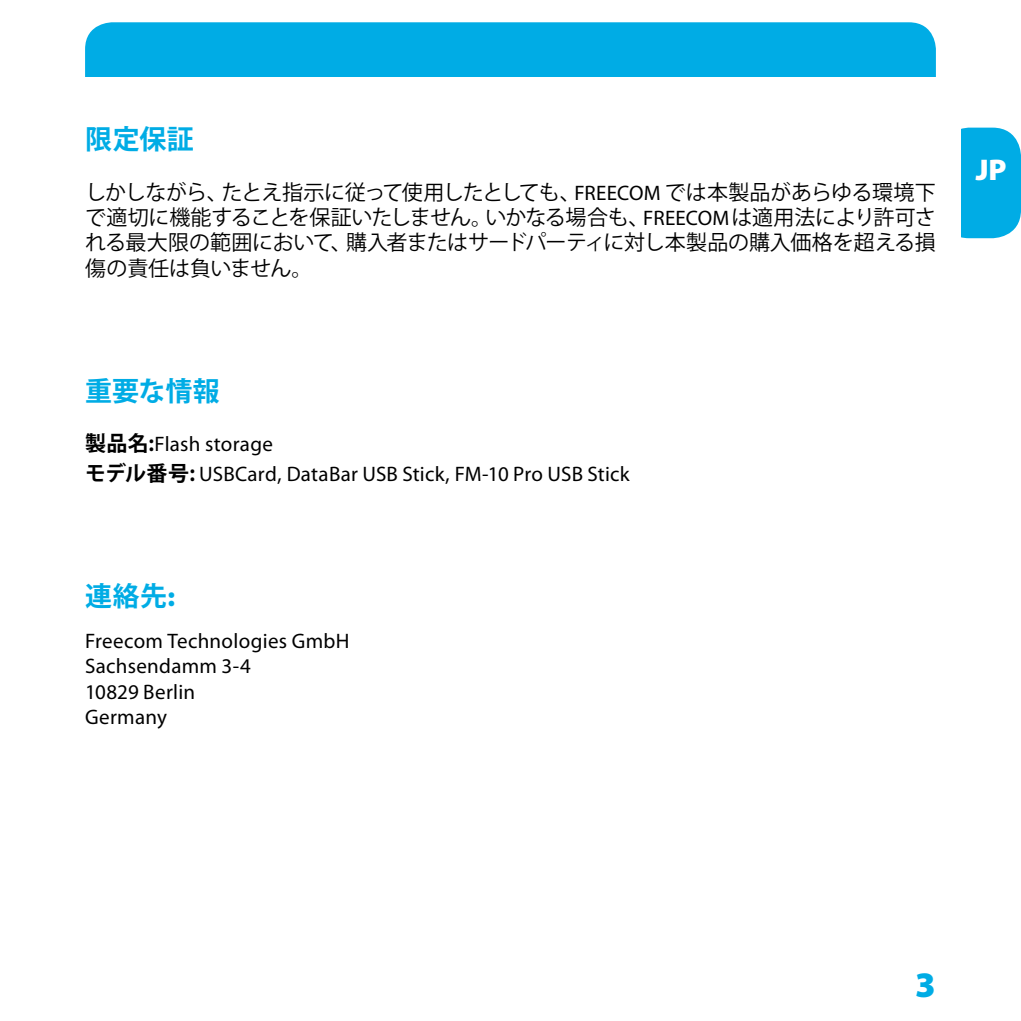
<style>
.page{position:relative;width:1021px;height:1021px;background:#fff}
.page>*{position:absolute;margin:0;border:0;box-sizing:border-box;transform-origin:0 0}
.t1{font:900 30px "Myriad Pro";color:#fff}
.t2{font:700 27px "Koz Go Pro";letter-spacing:.01em;color:#00ace5}
.t3{font:21px/25.2px "Koz Go Pro";letter-spacing:-.02em;color:#000;text-align:justify}
.t4{font:21px/25.2px "Myriad Pro";letter-spacing:.015em;color:#000}
.s1{font-family:"Myriad Pro"}
.s2{font-family:"Koz Go Pro";font-weight:700}
.s3{font-family:"Koz Go Pro"}
.s4{font-family:"Myriad Pro";font-weight:900}
</style>
<div class="page">
<div style="left:85px;top:22px;width:850px;height:55px;background:#00ace5"></div>
<div style="left:961px;top:128px;width:59px;height:110px;background:#00ace5"></div>
<p class="t2" style="left:85px;top:122px;width:110px">限定保証</p>
<p class="t3" style="left:85px;top:180px;width:852px">しかしながら、たとえ指示に従って使用したとしても、<span class="s1">FREECOM</span> では本製品があらゆる環境下で適切に機能することを保証いたしません。いかなる場合も、<span class="s1">FREECOM</span> は適用法により許可される最大限の範囲において、購入者またはサードパーティに対し本製品の購入価格を超える損傷の責任は負いません。</p>
<p class="t2" style="left:85px;top:373px;width:136px">重要な情報</p>
<p class="t4" style="left:85px;top:429px;width:546px;line-height:29.4px"><span class="s2">製品名:</span>Flash storage<br><span class="s2">モデル番号:</span> USBCard<span class="s3">,</span> DataBar USB Stick<span class="s3">,</span> FM-10 Pro USB Stick</p>
<p class="t2" style="left:85px;top:578px;width:91px">連絡先<span class="s4">:</span></p>
<p class="t4" style="left:85px;top:628px;width:266px">Freecom Technologies GmbH<br>Sachsendamm 3-4<br>10829 Berlin<br>Germany</p>
<h1 class="t1" style="left:975px;top:150px;width:32px">JP</h1>
</div>
